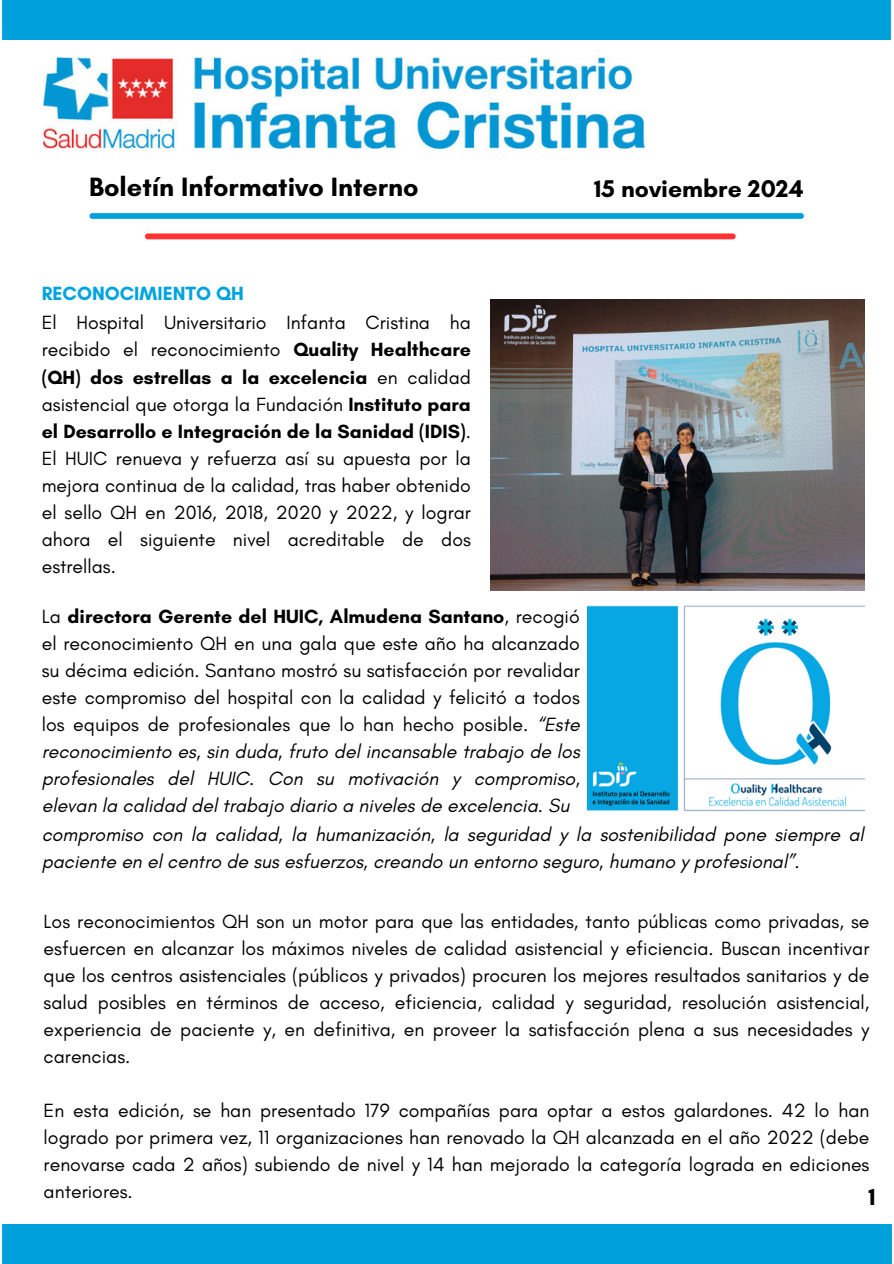
<style>
.page{position:relative;width:894px;height:1264px;background:#fff}
.page>*{position:absolute;margin:0;border:0;box-sizing:border-box;transform-origin:0 0}
.t1{font:700 27px "Glacial Indifference";color:#000}
.t2{font:700 24.6px "Glacial Indifference";color:#000}
.t3{font:700 24px "Glacial Indifference";color:#000}
.t4{font:19.5px/27px "Glacial Indifference";color:#000;text-align:justify}
.t5{font:italic 19.5px/27px "Glacial Indifference";color:#000}
.t6{font:700 19.5px "Glacial Indifference";color:#00a3e0}
.s1{font-weight:700}
.s2{font-style:italic}
</style>
<div class="page">
<img style="left:44px;top:56px;width:600px;height:93px">
<div style="left:1px;top:0;width:891px;height:39px;background:#00a0dc"></div>
<img style="left:89px;top:212px;width:715px;height:28px">
<div style="left:1px;top:1224px;width:892px;height:39px;background:#00a0dc"></div>
<img style="left:490px;top:299px;width:373px;height:292px">
<img style="left:587px;top:606px;width:277px;height:206px">
<img style="left:756px;top:618px;width:18px;height:18px">
<img style="left:780px;top:618px;width:18px;height:18px">
<h2 class="t1" style="left:89px;top:170px;width:331px">Boletín Informativo Interno</h2>
<p class="t6" style="left:42px;top:282px;width:204px">RECONOCIMIENTO QH</p>
<p class="t4" style="left:42px;top:309px;width:430px">El Hospital Universitario Infanta Cristina ha recibido el reconocimiento <span class="s1">Quality Healthcare (QH) dos estrellas a la excelencia</span> en calidad asistencial que otorga la Fundación <span class="s1">Instituto para el Desarrollo e Integración de la Sanidad (IDIS)</span>.<br>El HUIC renueva y refuerza así su apuesta por la mejora continua de la calidad, tras haber obtenido el sello QH en 2016, 2018, 2020 y 2022, y lograr ahora el siguiente nivel acreditable de dos estrellas.</p>
<p class="t2" style="left:594px;top:174px;width:211px">15 noviembre 2024</p>
<p class="t4" style="left:42px;top:603px;width:539px">La <span class="s1">directora Gerente del HUIC, Almudena Santano</span>, recogió el reconocimiento QH en una gala que este año ha alcanzado su décima edición. Santano mostró su satisfacción por revalidar este compromiso del hospital con la calidad y felicitó a todos los equipos de profesionales que lo han hecho posible. <span class="s2">“Este reconocimiento es, sin duda, fruto del incansable trabajo de los profesionales del HUIC. Con su motivación y compromiso, elevan la calidad del trabajo diario a niveles de excelencia. Su</span></p>
<p class="t5" style="left:42px;top:820px;width:823px">compromiso con la calidad, la humanización, la seguridad y la sostenibilidad pone siempre al paciente en el centro de sus esfuerzos, creando un entorno seguro, humano y profesional”.</p>
<p class="t4" style="left:44px;top:907px;width:827px">Los reconocimientos QH son un motor para que las entidades, tanto públicas como privadas, se esfuercen en alcanzar los máximos niveles de calidad asistencial y eficiencia. Buscan incentivar que los centros asistenciales (públicos y privados) procuren los mejores resultados sanitarios y de salud posibles en términos de acceso, eficiencia, calidad y seguridad, resolución asistencial, experiencia de paciente y, en definitiva, en proveer la satisfacción plena a sus necesidades y carencias.</p>
<p class="t4" style="left:44px;top:1096px;width:827px">En esta edición, se han presentado 179 compañías para optar a estos galardones. 42 lo han logrado por primera vez, 11 organizaciones han renovado la QH alcanzada en el año 2022 (debe renovarse cada 2 años) subiendo de nivel y 14 han mejorado la categoría lograda en ediciones anteriores.</p>
<p class="t3" style="left:868px;top:1182px;width:9px">1</p>
</div>
